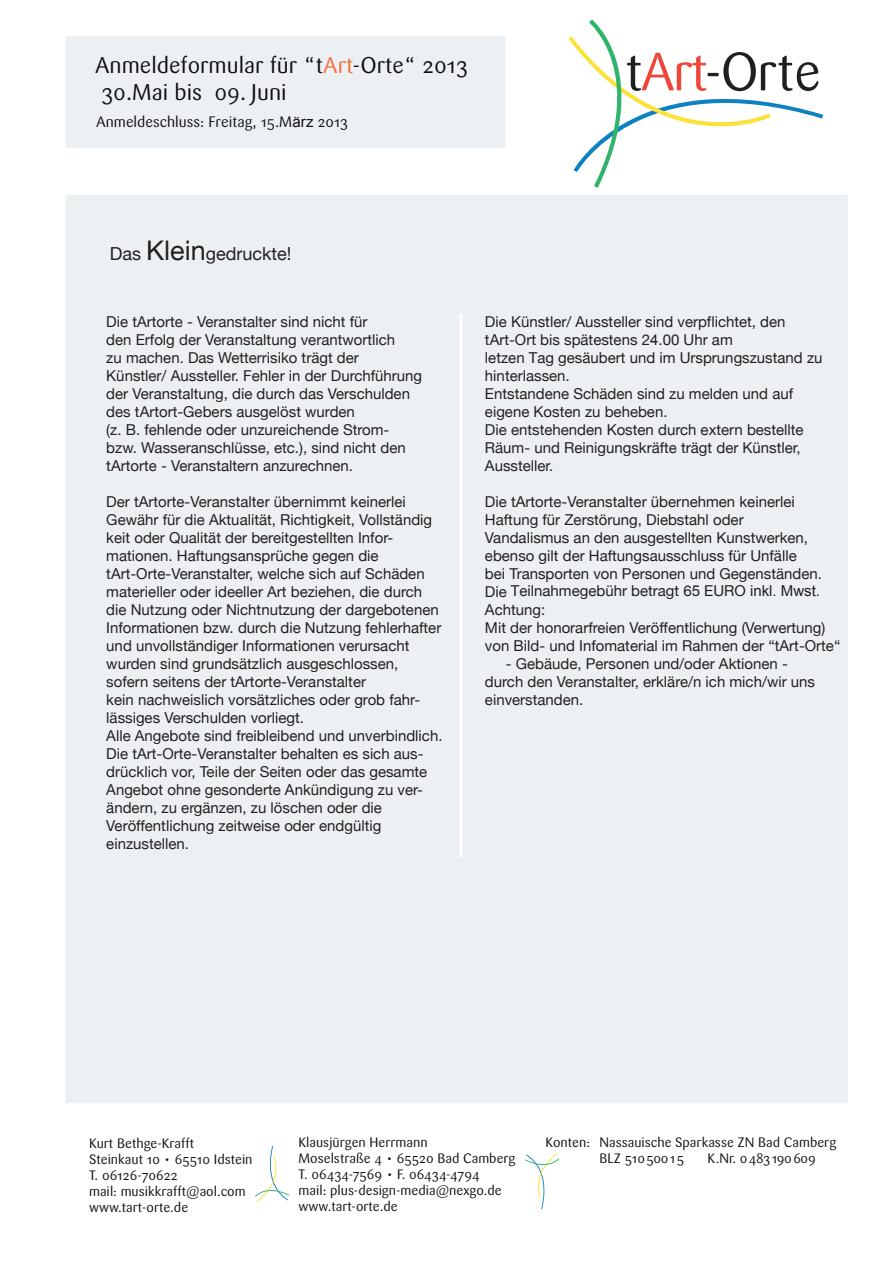
<style>
.page{position:relative;width:893px;height:1263px;background:#fff}
.page>*{position:absolute;margin:0;border:0;box-sizing:border-box;transform-origin:0 0}
.t1{font:53.1px "Sari";letter-spacing:-.04em;color:#1d1f21}
.t2{font:22.5px/27px "Sari";color:#0f0c0f}
.t3{font:18px "Helvetica Neue";color:#231f20}
.t4{font:15px/18px "Helvetica Neue";color:#231f20}
.t5{font:15px "Sari";color:#0f0c0f}
.t6{font:13.5px/16.2px "Sari";color:#0f0c0f}
.t7{font:13.5px "Sari";letter-spacing:-.025em;color:#0f0c0f}
.s1{color:#f26f3a}
.s2{color:#111113}
.s3{font-family:"Arial";color:#111113}
.s4{color:#ee4738}
.s5{font-size:27px}
.s6{font-family:"Arial"}
</style>
<div class="page">
<div style="left:65px;top:195px;width:783px;height:908px;background:#edf0f3"></div>
<div style="left:65px;top:36px;width:440px;height:112px;background:#edf0f3"></div>
<svg style="left:568px;top:19px;width:255px;height:169px"></svg>
<svg style="left:255px;top:1146px;width:34px;height:56px"></svg>
<svg style="left:525px;top:1153px;width:34px;height:56px"></svg>
<hr style="left:460px;top:314px;width:3px;height:544px;background:#fff">
<h2 class="t2" style="left:95px;top:51px;width:374px">Anmeldeformular für “t<span class="s1">Art</span>-Orte“ 2013<br><span class="s2">30</span>.Mai bis</h2>
<h2 class="t2" style="left:214px;top:78px;width:74px"><span class="s2">09</span> Juni</h2>
<h2 class="t2" style="left:240px;top:78px;width:8px">.</h2>
<p class="t5" style="left:96px;top:113px;width:254px">Anmeldeschluss: <span class="s2">Freitag 15</span>.M<span class="s3">ärz</span> 2013</p>
<p class="t5" style="left:253px;top:113px;width:6px">,</p>
<h1 class="t1" style="left:625px;top:41px;width:197px">t<span class="s4">Art</span>-Orte</h1>
<p class="t3" style="left:110px;top:243px;width:183px">Das <span class="s5">Klein</span>gedruckte!</p>
<p class="t4" style="left:106px;top:312px;width:317px">Die tArtorte - Veranstalter sind nicht für<br>den Erfolg der Veranstaltung verantwortlich<br>zu machen. Das Wetterrisiko trägt der Künstler/ Aussteller. Fehler in der Durchführung der Veranstaltung, die durch das Verschulden des tArtort-Gebers ausgelöst wurden<br>(z. B. fehlende oder unzureichende Strom&shy;bzw. Wasseranschlüsse, etc.), sind nicht den tArtorte - Veranstaltern anzurechnen.</p>
<p class="t4" style="left:106px;top:492px;width:338px">Der tArtorte-Veranstalter übernimmt keinerlei Gewähr für die Aktualität, Richtigkeit, Vollständig keit oder Qualität der bereitgestellten Infor&shy;mationen. Haftungsansprüche gegen die tArt-Orte-Veranstalter, welche sich auf Schäden materieller oder ideeller Art beziehen, die durch die Nutzung oder Nichtnutzung der dargebotenen Informationen bzw. durch die Nutzung fehlerhafter und unvollständiger Informationen verursacht wurden sind grundsätzlich ausgeschlossen, sofern seitens der tArtorte-Veranstalter<br>kein nachweislich vorsätzliches oder grob fahr&shy;lässiges Verschulden vorliegt.<br>Alle Angebote sind freibleibend und unverbindlich.<br>Die tArt-Orte-Veranstalter behalten es sich aus&shy;drücklich vor, Teile der Seiten oder das gesamte Angebot ohne gesonderte Ankündigung zu ver&shy;ändern, zu ergänzen, zu löschen oder die Veröffentlichung zeitweise oder endgültig einzustellen.</p>
<p class="t4" style="left:485px;top:312px;width:339px">Die Künstler/ Aussteller sind verpflichtet, den tArt-Ort bis spätestens 2<span class="s6">4</span>.00 Uhr am<br>letzen Tag gesäubert und im Ursprungszustand zu hinterlassen.<br>Entstandene Schäden sind zu melden und auf eigene Kosten zu beheben.<br>Die entstehenden Kosten durch extern bestellte Räum- und Reinigungskräfte trägt der Künstler, Aussteller.</p>
<p class="t4" style="left:485px;top:493px;width:339px">Die tArtorte-Veranstalter übernehmen keinerlei Haftung für Zerstörung, Diebstahl oder Vandalismus an den ausgestellten Kunstwerken, ebenso gilt der Haftungsausschluss für Unfälle<br>bei Transporten von Personen und Gegenständen.<br>Die Teilnahmegebühr betragt 6<span class="s6">5</span> EURO <span class="s6">inkl. Mwst.</span></p>
<p class="t4" style="left:485px;top:600px;width:357px">Achtung:<br>Mit der honorarfreien Veröffentlichung (Verwertung) von Bild- und Infomaterial im Rahmen der “tArt-Orte“</p>
<p class="t4" style="left:485px;top:654px;width:332px;text-indent:21px">- Gebäude, Personen und/oder Aktionen - durch den Veranstalter, erkläre/n ich mich/wir uns einverstanden.</p>
<p class="t6" style="left:89px;top:1135px;width:165px">Kurt Bethge-Krafft<br>Steinkaut 1o • 65510 Idstein<br>T. 06126-70622<br>mail: musikkrafft@aol.com www.tart-orte.de</p>
<p class="t6" style="left:299px;top:1134px;width:218px">Klausjürgen Herrmann<br>Moselstraße 4 • 65520 Bad Camberg<br>T. 06434-7569 • F. 06434-4794<br>mail: plus-design-media@nexgo.de www.tart-orte.de</p>
<p class="t6" style="left:599px;top:1134px;width:238px;text-indent:-54px">Konten: Nassauische Sparkasse ZN Bad Camberg<br>BLZ 51050015</p>
<p class="t7" style="left:707px;top:1150px;width:110px">K.Nr. 0483190609</p>
</div>
